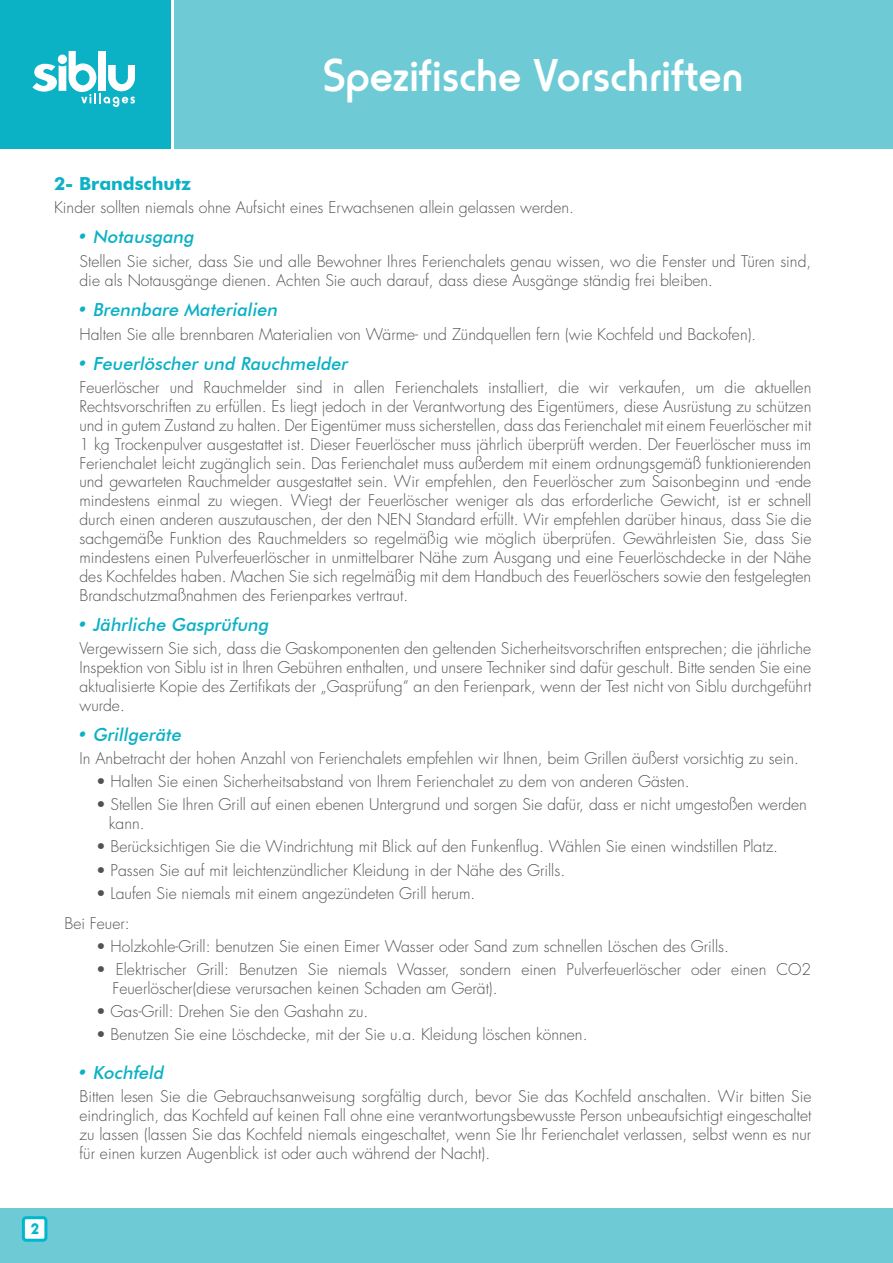
<style>
.page{position:relative;width:893px;height:1263px;background:#fff}
.page>*{position:absolute;margin:0;border:0;box-sizing:border-box;transform-origin:0 0}
.t1{font:500 48px "Horatio LT";color:#fff}
.t2{font:italic 500 18px "Futura BT";color:#0bb1c5}
.t3{font:700 18px "Futura BT";color:#0bb1c5}
.t4{font:300 15.75px/18.9px "Futura Std";color:#4f5356}
.t5{font:700 15px "Futura";color:#00b7ce;scale:.9 1}
.s1{font-weight:700}
.s2{font-size:15px}
</style>
<div class="page">
<div style="left:0;top:1209px;width:893px;height:54px;background:#6ecbd6"></div>
<div style="left:174px;top:0;width:719px;height:149px;background:#6ecbd6"></div>
<div style="left:0;top:0;width:170px;height:149px;background:#0bb1c5"></div>
<svg style="left:32px;top:51px;width:103px;height:56px"></svg>
<div style="left:23px;top:1218px;width:23px;height:22px;background:#fff;border-radius:3px"></div>
<div style="left:22px;top:1216px;width:25px;height:26px;border:3px solid #00b7ce;border-radius:3px"></div>
<p class="t1" style="left:323px;top:48px;width:422px">Spezifische Vorschriften</p>
<p class="t3" style="left:54px;top:173px;width:139px">2- Brandschutz</p>
<p class="t4" style="left:54px;top:199px;width:521px">Kinder sollten niemals ohne Aufsicht eines Erwachsenen allein gelassen werden.</p>
<p class="t2" style="left:76px;top:226px;width:123px"><span class="s1">•</span> Notausgang</p>
<p class="t4" style="left:80px;top:251px;width:733px;line-height:19.8px">Stellen Sie sicher, dass Sie und alle Bewohner Ihres Ferienchalets genau wissen, wo die Fenster und Türen sind, die als Notausgänge dienen. Achten Sie auch darauf, dass diese Ausgänge ständig frei bleiben.</p>
<p class="t2" style="left:76px;top:299px;width:206px"><span class="s1">•</span> Brennbare Materialien</p>
<p class="t4" style="left:80px;top:325px;width:678px">Halten Sie alle brennbaren Materialien von Wärme- und Zündquellen fern (wie Kochfeld und Backofen)<span class="s2">.</span></p>
<p class="t2" style="left:76px;top:352px;width:276px"><span class="s1">•</span> Feuerlöscher und Rauchmelder</p>
<p class="t4" style="left:80px;top:378px;width:733px;text-align:justify">Feuerlöscher und Rauchmelder sind in allen Ferienchalets installiert, die wir verkaufen, um die aktuellen Rechtsvorschriften zu erfüllen. Es liegt jedoch in der Verantwortung des Eigentümers, diese Ausrüstung zu schützen und in gutem Zustand zu halten. Der Eigentümer muss sicherstellen, dass das Ferienchalet mit einem Feuerlöscher mit 1 kg Trockenpulver ausgestattet ist. Dieser Feuerlöscher muss jährlich überprüft werden. Der Feuerlöscher muss im Ferienchalet leicht zugänglich sein. Das Ferienchalet muss außerdem mit einem ordnungsgemäß funktionierenden und gewarteten Rauchmelder ausgestattet sein. Wir empfehlen, den Feuerlöscher zum Saisonbeginn und -ende mindestens einmal zu wiegen. Wiegt der Feuerlöscher weniger als das erforderliche Gewicht, ist er schnell durch einen anderen auszutauschen, der den NEN Standard erfüllt. Wir empfehlen darüber hinaus, dass Sie die sachgemäße Funktion des Rauchmelders so regelmäßig wie möglich überprüfen. Gewährleisten Sie, dass Sie mindestens einen Pulverfeuerlöscher in unmittelbarer Nähe zum Ausgang und eine Feuerlöschdecke in der Nähe des Kochfeldes haben. Machen Sie sich regelmäßig mit dem Handbuch des Feuerlöschers sowie den festgelegten Brandschutzmaßnahmen des Ferienparkes vertraut.</p>
<p class="t2" style="left:76px;top:614px;width:197px"><span class="s1">•</span> Jährliche Gasprüfung</p>
<p class="t4" style="left:80px;top:639px;width:733px;text-align:justify">Vergewissern Sie sich, dass die Gaskomponenten den geltenden Sicherheitsvorschriften entsprechen; die jährliche Inspektion von Siblu ist in Ihren Gebühren enthalten, und unsere Techniker sind dafür geschult. Bitte senden Sie eine aktualisierte Kopie des Zertifikats der „Gasprüfung“ an den Ferienpark, wenn der Test nicht von Siblu durchgeführt wurde.</p>
<p class="t2" style="left:76px;top:723px;width:110px"><span class="s1">•</span> Grillgeräte</p>
<p class="t4" style="left:80px;top:749px;width:721px">In Anbetracht der hohen Anzahl von Ferienchalets empfehlen wir Ihnen, beim Grillen äußerst vorsichtig zu sein.</p>
<p class="t4" style="left:96px;top:772px;width:595px">• Halten Sie einen Sicherheitsabstand von Ihrem Ferienchalet zu dem von anderen Gästen.</p>
<p class="t4" style="left:109px;top:796px;width:700px;text-indent:-13px">• Stellen Sie Ihren Grill auf einen ebenen Untergrund und sorgen Sie dafür, dass er nicht umgestoßen werden kann.</p>
<p class="t4" style="left:96px;top:838px;width:684px">• Berücksichtigen Sie die Windrichtung mit Blick auf den Funkenflug. Wählen Sie einen windstillen Platz.</p>
<p class="t4" style="left:96px;top:861px;width:471px">• Passen Sie auf mit leichtenzündlicher Kleidung in der Nähe des Grills.</p>
<p class="t4" style="left:96px;top:884px;width:381px">• Laufen Sie niemals mit einem angezündeten Grill herum.</p>
<p class="t4" style="left:64px;top:914px;width:67px">Bei Feuer:</p>
<p class="t4" style="left:96px;top:937px;width:634px">• Holzkohle-Grill: benutzen Sie einen Eimer Wasser oder Sand zum schnellen Löschen des Grills.</p>
<p class="t4" style="left:112px;top:960px;width:700px;text-indent:-16px">• Elektrischer Grill: Benutzen Sie niemals Wasser, sondern einen Pulverfeuerlöscher oder einen CO2<br>Feuerlöscher(diese verursachen keinen Schaden am Gerät).</p>
<p class="t4" style="left:96px;top:1002px;width:274px">• Gas-Grill: Drehen Sie den Gashahn zu.</p>
<p class="t4" style="left:96px;top:1026px;width:493px">• Benutzen Sie eine Löschdecke, mit der Sie u.a. Kleidung löschen können.</p>
<p class="t2" style="left:76px;top:1062px;width:92px"><span class="s1">•</span> Kochfeld</p>
<p class="t4" style="left:80px;top:1087px;width:733px;text-align:justify">Bitten lesen Sie die Gebrauchsanweisung sorgfältig durch, bevor Sie das Kochfeld anschalten. Wir bitten Sie eindringlich, das Kochfeld auf keinen Fall ohne eine verantwortungsbewusste Person unbeaufsichtigt eingeschaltet zu lassen (lassen Sie das Kochfeld niemals eingeschaltet, wenn Sie Ihr Ferienchalet verlassen, selbst wenn es nur für einen kurzen Augenblick ist oder auch während der Nacht).</p>
<p class="t5" style="left:31px;top:1218px;width:11px">2</p>
</div>
